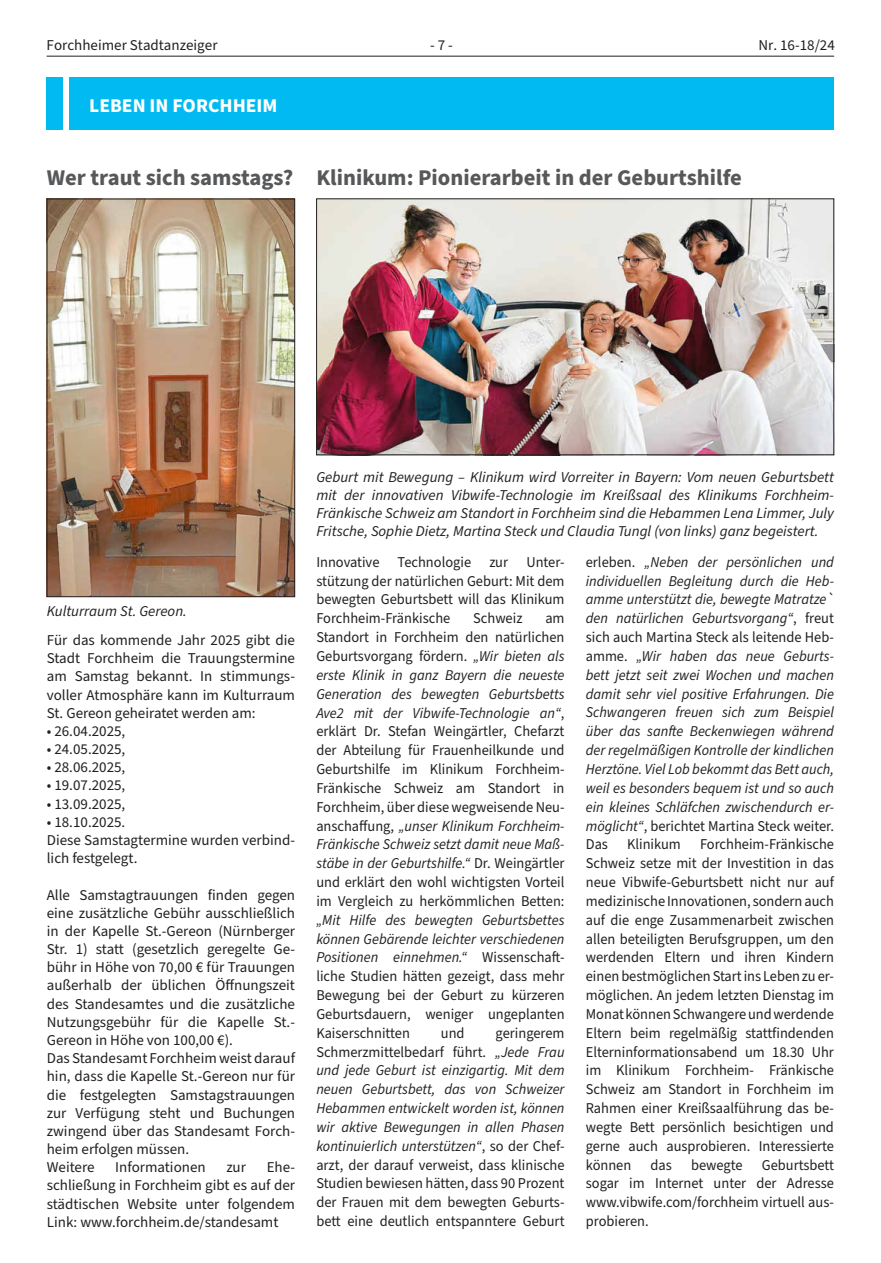
<style>
.page{position:relative;width:881px;height:1263px;background:#fff}
.page>*{position:absolute;margin:0;border:0;box-sizing:border-box;transform-origin:0 0}
.t1{font:700 22.5px "Source Sans Pro";color:#57585a}
.t2{font:700 19.5px "Source Sans Pro";color:#fff}
.t3{font:15px/18.9px "Source Sans Pro";color:#231f20;text-align:justify;scale:.96 1}
.t4{font:15px/18.1px "Source Sans Pro";color:#231f20;text-align:justify}
.t5{font:italic 15px/18.9px "Source Sans Pro";color:#231f20;text-align:justify;scale:.96 1}
.t6{font:italic 15px/18px "Source Sans Pro";color:#231f20;text-align:justify}
.s1{font-style:italic}
.s2{font-style:normal}
</style>
<div class="page">
<hr style="left:47px;top:56px;width:786px;height:1px;background:#231f20">
<img style="left:49px;top:201px;width:244px;height:394px">
<div style="left:47px;top:199px;width:248px;height:398px;border:1px solid #231f20"></div>
<div style="left:47px;top:77px;width:786px;height:52px;background:#00baf1"></div>
<div style="left:63px;top:76px;width:6px;height:54px;background:#fff"></div>
<img style="left:318px;top:201px;width:513px;height:252px">
<div style="left:316px;top:199px;width:517px;height:256px;border:1px solid #231f20"></div>
<p class="t4" style="left:47px;top:37px;width:172px">Forchheimer Stadtanzeiger</p>
<p class="t4" style="left:430px;top:37px;width:24px">- 7 -</p>
<p class="t4" style="left:758px;top:37px;width:78px">Nr. 16-18/24</p>
<h2 class="t2" style="left:89px;top:92px;width:190px">LEBEN IN FORCHHEIM</h2>
<h1 class="t1" style="left:47px;top:162px;width:248px">Wer traut sich samstags?</h1>
<h1 class="t1" style="left:316px;top:162px;width:427px">Klinikum: Pionierarbeit in der Geburtshilfe</h1>
<p class="t6" style="left:47px;top:603px;width:141px">Kulturraum St. Gereon.</p>
<p class="t4" style="left:47px;top:631px;width:250px">Für das kommende Jahr 2025 gibt die Stadt Forchheim die Trauungstermine am Samstag bekannt. In stimmungs&shy;voller Atmosphäre kann im Kulturraum St. Gereon geheiratet werden am:</p>
<p class="t4" style="left:47px;top:722px;width:80px">• 26.04.2025,</p>
<p class="t4" style="left:47px;top:740px;width:80px">• 24.05.2025,</p>
<p class="t4" style="left:47px;top:759px;width:80px">• 28.06.2025,</p>
<p class="t4" style="left:47px;top:777px;width:80px">• 19.07.2025,</p>
<p class="t4" style="left:47px;top:795px;width:80px">• 13.09.2025,</p>
<p class="t4" style="left:47px;top:813px;width:250px;text-align:left">• 18.10.2025.<br>Diese Samstagtermine wurden verbind&shy;lich festgelegt.</p>
<p class="t4" style="left:47px;top:886px;width:250px;text-align:left">Alle Samstagtrauungen finden gegen eine zusätzliche Gebühr ausschließlich in der Kapelle St.-Gereon (Nürnberger Str. 1) statt (gesetzlich geregelte Ge&shy;bühr in Höhe von 70,00 € für Trauungen außerhalb der üblichen Öffnungszeit des Standesamtes und die zusätzliche Nutzungsgebühr für die Kapelle St.- Gereon in Höhe von 100,00 €).<br>Das Standesamt Forchheim weist darauf hin, dass die Kapelle St.-Gereon nur für die festgelegten Samstagstrauungen zur Verfügung steht und Buchungen zwingend über das Standesamt Forch&shy;heim erfolgen müssen.<br>Weitere</p>
<p class="t4" style="left:115px;top:1159px;width:92px">Informationen</p>
<p class="t4" style="left:226px;top:1159px;width:21px">zur</p>
<p class="t4" style="left:47px;top:1159px;width:250px;text-indent:220px">Ehe&shy;schließung in Forchheim gibt es auf der städtischen Website unter folgendem Link: www.forchheim.de/standesamt</p>
<p class="t6" style="left:316px;top:468px;width:519px">Geburt mit Bewegung – Klinikum wird Vorreiter in Bayern: Vom neuen Geburtsbett mit der innovativen Vibwife-Technologie im Kreißsaal des Klinikums Forchheim-Fränkische Schweiz am Standort in Forchheim sind die Hebammen Lena Limmer, July Fritsche, Sophie Dietz, Martina Steck und Claudia Tungl (von links) ganz begeistert.</p>
<p class="t3" style="left:316px;top:553px;width:260px">Innovative Technologie zur Unter&shy;stützung der natürlichen Geburt: Mit dem bewegten Geburtsbett will das Klinikum Forchheim-Fränkische</p>
<p class="t3" style="left:473px;top:609px;width:53px">Schweiz</p>
<p class="t3" style="left:316px;top:609px;width:260px;text-indent:229px">am Standort in Forchheim den natürlichen Geburtsvorgang fördern. <span class="s1">„Wir bieten als erste Klinik in ganz Bayern die neueste Generation des bewegten Geburtsbetts Ave2 mit der Vibwife-Technologie an“</span>, erklärt Dr. Stefan Weingärtler, Chefarzt der Abteilung für Frauenheilkunde und Geburtshilfe im Klinikum Forchheim-Fränkische Schweiz am Standort in Forchheim, über diese wegweisende Neu&shy;anschaffung, <span class="s1">„unser Klinikum Forchheim-Fränkische Schweiz setzt damit neue Maß&shy;stäbe in der Geburtshilfe.“</span> Dr. Weingärtler und erklärt den wohl wichtigsten Vorteil im Vergleich zu herkömmlichen Betten:</p>
<p class="t3" style="left:316px;top:911px;width:260px"><span class="s1">„Mit Hilfe des bewegten Geburtsbettes können Gebärende leichter verschiedenen Positionen einnehmen.“</span> Wissenschaft&shy;liche Studien hätten gezeigt, dass mehr Bewegung bei der Geburt zu kürzeren Geburtsdauern, weniger ungeplanten Kaiserschnitten</p>
<p class="t3" style="left:440px;top:1024px;width:26px">und</p>
<p class="t3" style="left:316px;top:1024px;width:260px;text-indent:179px">geringerem Schmerzmittelbedarf führt. <span class="s1">„Jede Frau und jede Geburt ist einzigartig. Mit dem neuen Geburtsbett, das von Schweizer Hebammen entwickelt worden ist, können wir aktive Bewegungen in allen Phasen kontinuierlich unterstützen“</span>, so der Chef&shy;arzt, der darauf verweist, dass klinische Studien bewiesen hätten, dass 90 Prozent der Frauen mit dem bewegten Geburts&shy;bett eine deutlich entspanntere Geburt</p>
<p class="t5" style="left:585px;top:553px;width:260px"><span class="s2">erleben.</span> „Neben der persönlichen und individuellen Begleitung durch die Heb&shy;amme unterstützt die, bewegte Matratze` den natürlichen Geburtsvorgang“<span class="s2">, freut sich auch Martina Steck als leitende Heb&shy;amme.</span> „Wir haben das neue Geburts&shy;bett jetzt seit zwei Wochen und machen damit sehr viel positive Erfahrungen. Die Schwangeren freuen sich zum Beispiel über das sanfte Beckenwiegen während der regelmäßigen Kontrolle der kindlichen Herztöne. Viel Lob bekommt das Bett auch, weil es besonders bequem ist und so auch ein kleines Schläfchen zwischendurch er&shy;möglicht“<span class="s2">, berichtet Martina Steck weiter.<br>Das</span></p>
<p class="t3" style="left:585px;top:835px;width:260px;text-indent:114px">Forchheim-Fränkische Schweiz setze mit der Investition in das neue Vibwife-Geburtsbett nicht nur auf medizinische Innovationen, sondern auch auf die enge Zusammenarbeit zwischen allen beteiligten Berufsgruppen, um den werdenden Eltern und ihren Kindern einen bestmöglichen Start ins Leben zu er&shy;möglichen. An jedem letzten Dienstag im Monat können Schwangere und werdende Eltern beim regelmäßig stattfindenden Elterninformationsabend um 18.30 Uhr im Klinikum Forchheim- Fränkische Schweiz am Standort in Forchheim im Rahmen einer Kreißsaalführung das be&shy;wegte Bett persönlich besichtigen und gerne auch ausprobieren. Interessierte können</p>
<p class="t3" style="left:627px;top:835px;width:57px">Klinikum</p>
<p class="t3" style="left:585px;top:1155px;width:260px;text-indent:176px">Geburtsbett sogar im Internet unter der Adresse www.vibwife.com/forchheim virtuell aus&shy;probieren.</p>
<p class="t3" style="left:650px;top:1155px;width:24px">das</p>
<p class="t3" style="left:690px;top:1155px;width:55px">bewegte</p>
</div>
